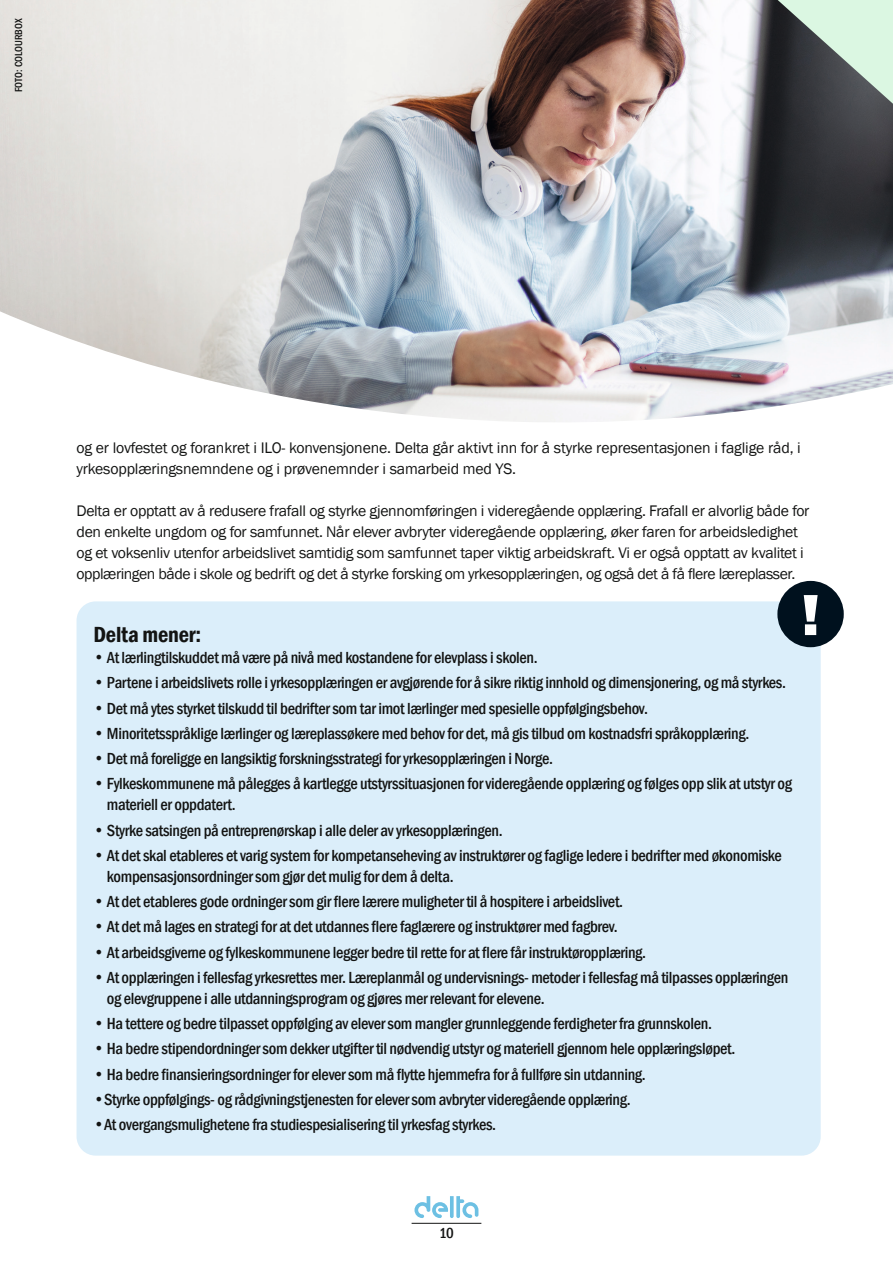
<style>
.page{position:relative;width:893px;height:1263px;background:#fff}
.page>*{position:absolute;margin:0;border:0;box-sizing:border-box;transform-origin:0 0}
.t1{font:800 60px "Franklin Gothic";color:#fff}
.t2{font:600 condensed 22.5px "Franklin Gothic";letter-spacing:-.01em;color:#131413}
.t3{font:500 condensed 16.5px/21px "Franklin Gothic";letter-spacing:-.02em;color:#131413}
.t4{font:15.75px/21px "Franklin Gothic";letter-spacing:-.02em;color:#131413}
.t5{font:500 condensed 15px "Franklin Gothic";color:#131413}
.t6{font:500 condensed 10.5px "Franklin Gothic";color:#131413}
</style>
<div class="page">
<div style="left:77px;top:601px;width:744px;height:554px;background:#dbeefa;border-radius:19px"></div>
<div style="left:777px;top:581px;width:67px;height:66px;background:#00111e;border-radius:50%"></div>
<img style="left:0;top:0;width:893px;height:422px">
<svg style="left:414px;top:1196px;width:64px;height:22px"></svg>
<hr style="left:412px;top:1223px;width:69px;height:1px;background:#131413">
<p class="t6" style="left:12px;top:92px;width:75px;rotate:-90deg">FOTO: COLOURBOX</p>
<p class="t4" style="left:77px;top:438px;width:726px">og er lovfestet og forankret i ILO- konvensjonene. Delta går aktivt inn for å styrke representasjonen i faglige råd, i yrkesopplæringsnemndene og i prøvenemnder i samarbeid med YS.</p>
<p class="t4" style="left:77px;top:501px;width:734px">Delta er opptatt av å redusere frafall og styrke gjennomføringen i videregående opplæring. Frafall er alvorlig både for den enkelte ungdom og for samfunnet. Når elever avbryter videregående opplæring, øker faren for arbeidsledighet og et voksenliv utenfor arbeidslivet samtidig som samfunnet taper viktig arbeidskraft. Vi er også opptatt av kvalitet i opplæringen både i skole og bedrift og det å styrke forsking om yrkesopplæringen, og også det å få flere læreplasser.</p>
<h2 class="t2" style="left:94px;top:619px;width:109px">Delta mener:</h2>
<p class="t3" style="left:94px;top:647px;width:446px">• At lærlingtilskuddet må være på nivå med kostandene for elevplass i skolen.</p>
<p class="t3" style="left:94px;top:672px;width:694px">• Partene i arbeidslivets rolle i yrkesopplæringen er avgjørende for å sikre riktig innhold og dimensjonering, og må styrkes.</p>
<p class="t3" style="left:94px;top:697px;width:556px">• Det må ytes styrket tilskudd til bedrifter som tar imot lærlinger med spesielle oppfølgingsbehov.</p>
<p class="t3" style="left:94px;top:723px;width:657px">• Minoritetsspråklige lærlinger og læreplassøkere med behov for det, må gis tilbud om kostnadsfri språkopplæring.</p>
<p class="t3" style="left:94px;top:748px;width:461px">• Det må foreligge en langsiktig forskningsstrategi for yrkesopplæringen i Norge.</p>
<p class="t3" style="left:107px;top:773px;width:687px;text-indent:-13px">• Fylkeskommunene må pålegges å kartlegge utstyrssituasjonen for videregående opplæring og følges opp slik at utstyr og materiell er oppdatert.</p>
<p class="t3" style="left:94px;top:819px;width:411px">• Styrke satsingen på entreprenørskap i alle deler av yrkesopplæringen.</p>
<p class="t3" style="left:107px;top:845px;width:676px;text-indent:-13px">• At det skal etableres et varig system for kompetanseheving av instruktører og faglige ledere i bedrifter med økonomiske kompensasjonsordninger som gjør det mulig for dem å delta.</p>
<p class="t3" style="left:94px;top:891px;width:531px">• At det etableres gode ordninger som gir flere lærere muligheter til å hospitere i arbeidslivet.</p>
<p class="t3" style="left:94px;top:916px;width:526px">• At det må lages en strategi for at det utdannes flere faglærere og instruktører med fagbrev.</p>
<p class="t3" style="left:94px;top:941px;width:554px">• At arbeidsgiverne og fylkeskommunene legger bedre til rette for at flere får instruktøropplæring.</p>
<p class="t3" style="left:107px;top:967px;width:683px;text-indent:-13px">• At opplæringen i fellesfag yrkesrettes mer. Læreplanmål og undervisnings- metoder i fellesfag må tilpasses opplæringen og elevgruppene i alle utdanningsprogram og gjøres mer relevant for elevene.</p>
<p class="t3" style="left:94px;top:1013px;width:620px">• Ha tettere og bedre tilpasset oppfølging av elever som mangler grunnleggende ferdigheter fra grunnskolen.</p>
<p class="t3" style="left:94px;top:1038px;width:643px">• Ha bedre stipendordninger som dekker utgifter til nødvendig utstyr og materiell gjennom hele opplæringsløpet.</p>
<p class="t3" style="left:94px;top:1063px;width:554px">• Ha bedre finansieringsordninger for elever som må flytte hjemmefra for å fullføre sin utdanning.</p>
<p class="t3" style="left:94px;top:1089px;width:539px">•Styrke oppfølgings- og rådgivningstjenesten for elever som avbryter videregående opplæring.</p>
<p class="t3" style="left:94px;top:1114px;width:404px">•At overgangsmulighetene fra studiespesialisering til yrkesfag styrkes.</p>
<h1 class="t1" style="left:801px;top:576px;width:20px">!</h1>
<p class="t5" style="left:439px;top:1223px;width:16px">10</p>
</div>
